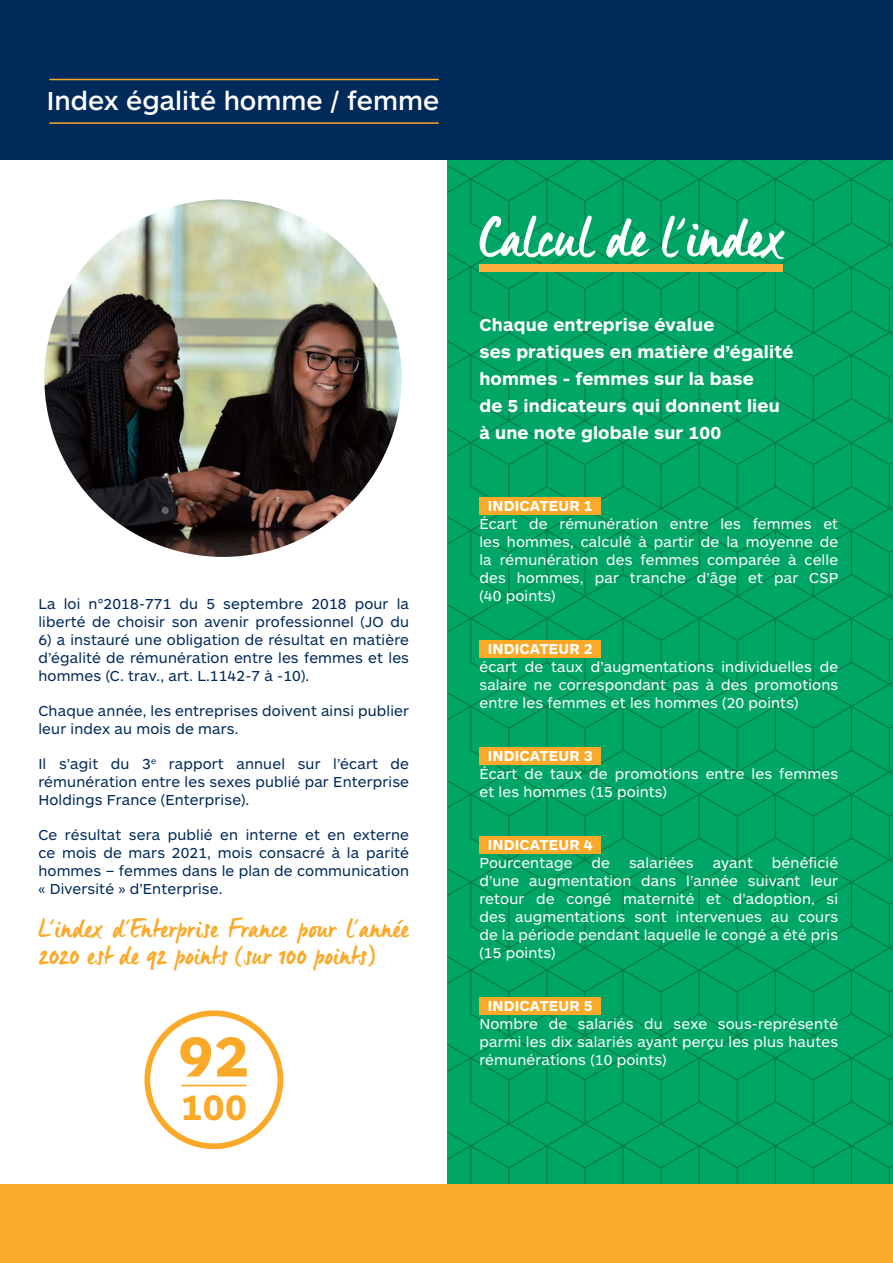
<style>
.page{position:relative;width:893px;height:1263px;background:#fff}
.page>*{position:absolute;margin:0;border:0;box-sizing:border-box;transform-origin:0 0}
.t1{font:700 58.2px "ARS Maquette Pro";color:#faa928}
.t2{font:56.55px "Manus Smooth";letter-spacing:.01em;color:#fff}
.t3{font:700 36.6px "ARS Maquette Pro";color:#faa928}
.t4{font:27px/27px "Manus Smooth";letter-spacing:.01em;color:#faa928}
.t5{font:500 27px "ARS Maquette Pro";color:#fff}
.t6{font:700 18px/27px "ARS Maquette Pro";letter-spacing:.01em;color:#fff}
.t7{font:15px/18px "ARS Maquette Pro";letter-spacing:.01em;color:#fff;text-align:justify}
.t8{font:15px/18px "ARS Maquette Pro";letter-spacing:.01em;color:#002a5a;text-align:justify}
.t9{font:700 15px "ARS Maquette Pro";letter-spacing:.01em;color:#fff}
</style>
<div class="page">
<svg style="left:447px;top:159px;width:446px;height:1025px;background:#00a363"></svg>
<div style="left:479px;top:497px;width:122px;height:17px;background:#faa928"></div>
<div style="left:479px;top:640px;width:122px;height:17px;background:#faa928"></div>
<div style="left:479px;top:748px;width:122px;height:17px;background:#faa928"></div>
<div style="left:479px;top:836px;width:122px;height:17px;background:#faa928"></div>
<div style="left:479px;top:997px;width:122px;height:17px;background:#faa928"></div>
<div style="left:479px;top:265px;width:304px;height:7px;background:#fbb03f"></div>
<div style="left:0;top:0;width:893px;height:159px;background:#002a5a"></div>
<hr style="left:49px;top:79px;width:390px;height:1px;background:#faa928">
<hr style="left:49px;top:122px;width:390px;height:2px;background:#faa928">
<img style="left:41px;top:197px;width:364px;height:363px;border-radius:182px">
<div style="left:144px;top:1010px;width:139px;height:139px;border:6px solid #faa928;border-radius:50%"></div>
<hr style="left:181px;top:1085px;width:66px;height:1px;background:#faa928">
<div style="left:0;top:1184px;width:893px;height:79px;background:#faa928"></div>
<p class="t5" style="left:47px;top:83px;width:394px">Index égalité homme / femme</p>
<p class="t8" style="left:38px;top:594px;width:372px">La loi n°2018-771 du 5 septembre 2018 pour la liberté de choisir son avenir professionnel (JO du</p>
<p class="t8" style="left:38px;top:630px;width:372px">6) a instauré une obligation de résultat en matière d’égalité de rémunération entre les femmes et les hommes (C. trav., art. L.1142-7 à -10).</p>
<p class="t8" style="left:38px;top:701px;width:372px">Chaque année, les entreprises doivent ainsi publier leur index au mois de mars.</p>
<p class="t8" style="left:38px;top:754px;width:372px">Il s’agit du 3<sup>e</sup> rapport annuel sur l’écart de rémunération entre les sexes publié par Enterprise Holdings France (Enterprise).</p>
<p class="t8" style="left:38px;top:825px;width:372px">Ce résultat sera publié en interne et en externe ce mois de mars 2021, mois consacré à la parité hommes – femmes dans le plan de communication « Diversité » d’Enterprise.</p>
<p class="t4" style="left:38px;top:914px;width:372px">L’index d’Enterprise France pour l’année<br>2020 est de 92 points (sur 100 points)</p>
<p class="t1" style="left:179px;top:1018px;width:72px">92</p>
<p class="t3" style="left:181px;top:1084px;width:68px">100</p>
<p class="t2" style="left:479px;top:203px;width:305px">Calcul de l’index</p>
<p class="t6" style="left:479px;top:311px;width:316px">Chaque entreprise évalue<br>ses pratiques en matière d’égalité hommes - femmes sur la base<br>de 5 indicateurs qui donnent lieu à une note globale sur 100</p>
<p class="t9" style="left:488px;top:496px;width:107px">INDICATEUR 1</p>
<p class="t7" style="left:479px;top:514px;width:360px">Écart de rémunération entre les femmes et les hommes, calculé à partir de la moyenne de la rémunération des femmes comparée à celle des hommes, par tranche d’âge et par CSP (40 points)</p>
<p class="t9" style="left:488px;top:639px;width:107px">INDICATEUR 2</p>
<p class="t7" style="left:479px;top:657px;width:360px">écart de taux d’augmentations individuelles de salaire ne correspondant pas à des promotions entre les femmes et les hommes (20 points)</p>
<p class="t9" style="left:488px;top:746px;width:107px">INDICATEUR 3</p>
<p class="t7" style="left:479px;top:764px;width:360px">Écart de taux de promotions entre les femmes et les hommes (15 points)</p>
<p class="t9" style="left:488px;top:835px;width:107px">INDICATEUR 4</p>
<p class="t7" style="left:479px;top:853px;width:95px">Pourcentage</p>
<p class="t7" style="left:592px;top:853px;width:20px">de</p>
<p class="t7" style="left:629px;top:853px;width:66px">salariées</p>
<p class="t7" style="left:713px;top:853px;width:42px">ayant</p>
<p class="t7" style="left:479px;top:853px;width:360px;text-indent:293px">bénéficié d’une augmentation dans l’année suivant leur retour de congé maternité et d’adoption, si des augmentations sont intervenues au cours de la période pendant laquelle le congé a été pris (15 points)</p>
<p class="t9" style="left:488px;top:996px;width:107px">INDICATEUR 5</p>
<p class="t7" style="left:479px;top:1014px;width:360px">Nombre de salariés du sexe sous-représenté parmi les dix salariés ayant perçu les plus hautes rémunérations (10 points)</p>
</div>
